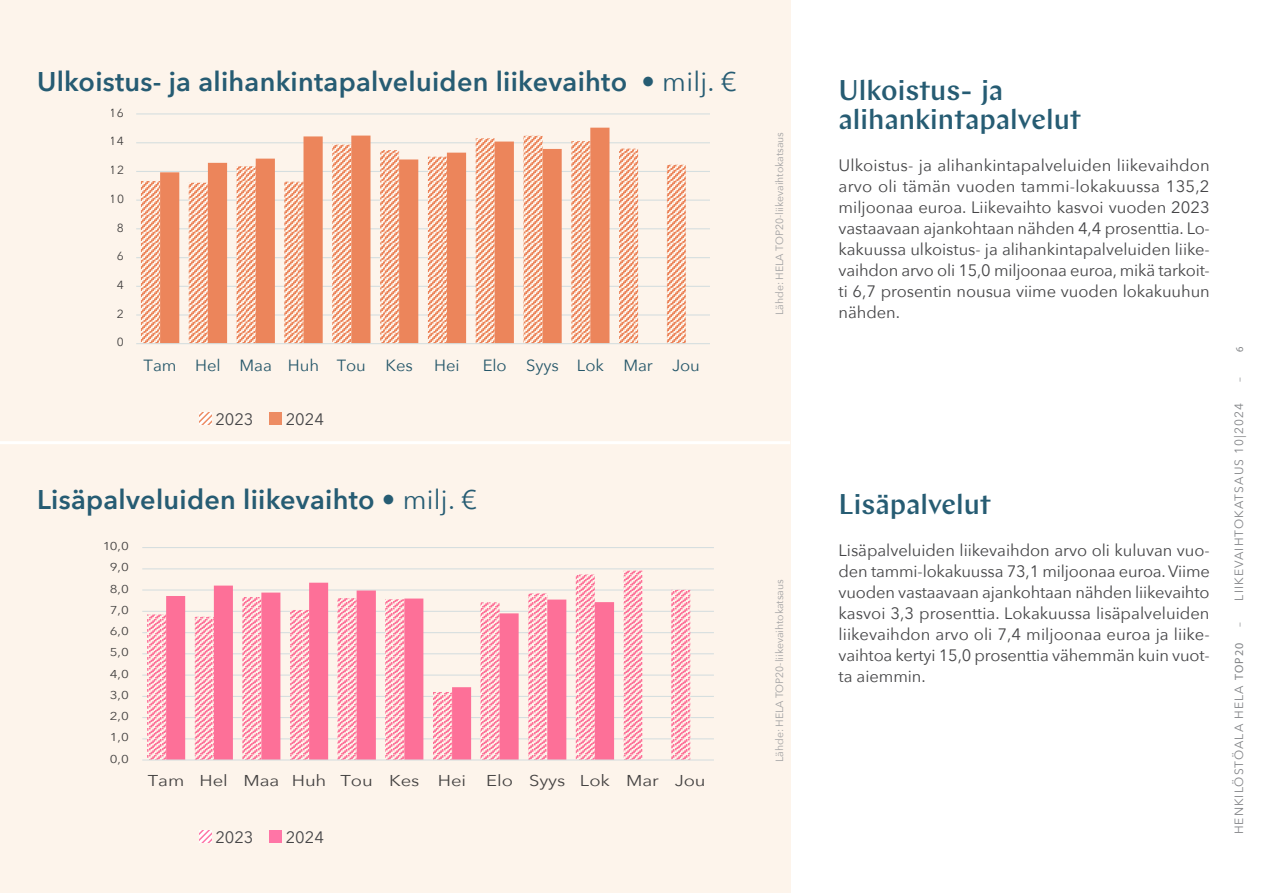
<style>
.page{position:relative;width:1263px;height:893px;background:#fff}
.page>*{position:absolute;margin:0;border:0;box-sizing:border-box;transform-origin:0 0}
.Talouskatsaus___väliotsikko{font:500 28.5px "Chap";color:#265c73}
.t1{font:600 27px "Avenir Next";letter-spacing:.01em;color:#265c73}
.Ajankohtaista___leipis{font:16.5px/21px "Avenir Next";letter-spacing:-.005em;color:#454547;text-align:justify}
.t2{font:16.2px "Avenir Next";color:#265b74}
.t3{font:15.75px "Avenir Next";color:#454547;scale:1.18 1}
.t4{font:12px "Avenir Next";letter-spacing:.09em;color:#828487}
.t5{font:11.85px "Avenir Next";color:#454547}
.t6{font:11.4px "Avenir Next";color:#454547;scale:1.18 1}
.Lähde{font:10.5px "Avenir Next";letter-spacing:-.005em;color:#a2a2a3}
.s1{font-weight:400}
.s2{font-family:"Myriad Pro";font-size:10.5px}
.s3{font-family:"Myriad Pro"}
</style>
<div class="page">
<div style="left:0;top:0;width:790px;height:893px;background:#fdf4eb"></div>
<hr style="left:0;top:441px;width:790px;height:3px;background:#fff">
<hr style="left:142px;top:738px;width:572px;height:1px;background:#d7e9f2">
<hr style="left:142px;top:717px;width:572px;height:1px;background:#d7e9f2">
<hr style="left:142px;top:696px;width:572px;height:1px;background:#d7e9f2">
<hr style="left:142px;top:674px;width:572px;height:2px;background:#d7e9f2">
<hr style="left:142px;top:653px;width:572px;height:1px;background:#d7e9f2">
<hr style="left:142px;top:632px;width:572px;height:1px;background:#d7e9f2">
<hr style="left:142px;top:611px;width:572px;height:1px;background:#d7e9f2">
<hr style="left:142px;top:589px;width:572px;height:2px;background:#d7e9f2">
<hr style="left:142px;top:568px;width:572px;height:1px;background:#d7e9f2">
<hr style="left:142px;top:547px;width:572px;height:1px;background:#d7e9f2">
<svg style="left:147px;top:571px;width:543px;height:188px"></svg>
<svg style="left:166px;top:583px;width:448px;height:176px"></svg>
<hr style="left:142px;top:759px;width:572px;height:2px;background:#d7e9f2">
<svg style="left:199px;top:831px;width:12px;height:12px"></svg>
<div style="left:270px;top:831px;width:12px;height:12px;background:#ff75a6"></div>
<hr style="left:136px;top:314px;width:574px;height:2px;background:#d7e9f2">
<hr style="left:136px;top:286px;width:574px;height:1px;background:#d7e9f2">
<hr style="left:136px;top:257px;width:574px;height:1px;background:#d7e9f2">
<hr style="left:136px;top:228px;width:574px;height:1px;background:#d7e9f2">
<hr style="left:136px;top:200px;width:574px;height:1px;background:#d7e9f2">
<hr style="left:136px;top:171px;width:574px;height:1px;background:#d7e9f2">
<hr style="left:136px;top:142px;width:574px;height:1px;background:#d7e9f2">
<hr style="left:136px;top:113px;width:574px;height:1px;background:#d7e9f2">
<svg style="left:141px;top:136px;width:545px;height:207px"></svg>
<svg style="left:160px;top:128px;width:449px;height:215px"></svg>
<hr style="left:136px;top:343px;width:574px;height:1px;background:#d7e9f2">
<svg style="left:199px;top:413px;width:12px;height:12px"></svg>
<div style="left:270px;top:413px;width:12px;height:12px;background:#ed8c63"></div>
<p class="t1" style="left:37px;top:58px;width:701px">Ulkoistus- ja alihankintapalveluiden liikevaihto <span class="s1">• milj. €</span></p>
<p class="t5" style="left:110px;top:103px;width:16px">16</p>
<p class="t5" style="left:110px;top:131px;width:16px">14</p>
<p class="t5" style="left:110px;top:160px;width:16px">12</p>
<p class="t5" style="left:110px;top:189px;width:16px">10</p>
<p class="t5" style="left:117px;top:217px;width:9px">8</p>
<p class="t5" style="left:117px;top:246px;width:9px">6</p>
<p class="t5" style="left:117px;top:275px;width:9px">4</p>
<p class="t5" style="left:117px;top:304px;width:9px">2</p>
<p class="t5" style="left:117px;top:332px;width:9px">0</p>
<p class="t2" style="left:144px;top:351px;width:271px">Tam Hel Maa Huh Tou Kes</p>
<p class="t2" style="left:434px;top:351px;width:27px">Hei</p>
<p class="t2" style="left:483px;top:351px;width:219px">Elo Syys Lok Mar Jou</p>
<p class="Ajankohtaista___leipis" style="left:215px;top:408px;width:40px">2023</p>
<p class="Ajankohtaista___leipis" style="left:286px;top:408px;width:40px">2024</p>
<p class="t1" style="left:37px;top:476px;width:441px">Lisäpalveluiden liikevaihto • <span class="s1">milj. €</span></p>
<p class="t6" style="left:102px;top:537px;width:24px">10,0</p>
<p class="t6" style="left:110px;top:558px;width:18px">9,0</p>
<p class="t6" style="left:110px;top:579px;width:18px">8,0</p>
<p class="t6" style="left:110px;top:600px;width:18px">7,0</p>
<p class="t6" style="left:110px;top:622px;width:18px">6,0</p>
<p class="t6" style="left:110px;top:643px;width:18px">5,0</p>
<p class="t6" style="left:110px;top:664px;width:18px">4,0</p>
<p class="t6" style="left:110px;top:685px;width:18px">3,0</p>
<p class="t6" style="left:110px;top:707px;width:18px">2,0</p>
<p class="t6" style="left:110px;top:728px;width:18px">1,0</p>
<p class="t6" style="left:110px;top:749px;width:18px">0,0</p>
<p class="t3" style="left:148px;top:767px;width:271px">Tam Hel Maa Huh Tou Kes Hei</p>
<p class="t3" style="left:486px;top:767px;width:187px">Elo Syys Lok Mar Jou</p>
<p class="Ajankohtaista___leipis" style="left:215px;top:826px;width:40px">2023</p>
<p class="Ajankohtaista___leipis" style="left:286px;top:826px;width:40px">2024</p>
<p class="Lähde" style="left:771px;top:315px;width:184px;rotate:-90deg">Lähde: HELA TOP20-liikevaihtokatsaus</p>
<p class="Lähde" style="left:771px;top:762px;width:184px;rotate:-90deg">Lähde: HELA TOP20-liikevaihtokatsaus</p>
<p class="Talouskatsaus___väliotsikko" style="left:838px;top:72px;width:166px">Ulkoistus- ja</p>
<p class="Talouskatsaus___väliotsikko" style="left:838px;top:101px;width:244px">alihankintapalvelut</p>
<p class="Ajankohtaista___leipis" style="left:838px;top:154px;width:373px">Ulkoistus- ja alihankintapalveluiden liikevaihdon arvo oli tämän vuoden tammi-lokakuussa 135,2 miljoonaa euroa. Liikevaihto kasvoi vuoden 2023 vastaavaan ajankohtaan nähden 4,4 prosenttia. Lo&shy;kakuussa ulkoistus- ja alihankintapalveluiden liike&shy;vaihdon arvo oli 15,0 miljoonaa euroa, mikä tarkoit&shy;ti 6,7 prosentin nousua viime vuoden lokakuuhun nähden.</p>
<p class="Talouskatsaus___väliotsikko" style="left:838px;top:486px;width:154px">Lisäpalvelut</p>
<p class="Ajankohtaista___leipis" style="left:838px;top:539px;width:373px">Lisäpalveluiden liikevaihdon arvo oli kuluvan vuo&shy;den tammi-lokakuussa 73,1 miljoonaa euroa. Viime vuoden vastaavaan ajankohtaan nähden liikevaihto kasvoi 3,3 prosenttia. Lokakuussa lisäpalveluiden liikevaihdon arvo oli 7,4 miljoonaa euroa ja liike&shy;vaihtoa kertyi 15,0 prosenttia vähemmän kuin vuot&shy;ta aiemmin.</p>
<p class="t4" style="left:1229px;top:381px;width:36px;rotate:-90deg">– <span class="s2">6</span></p>
<p class="t4" style="left:1229px;top:627px;width:225px;rotate:-90deg">– LIIKEVAIHTOKATSAUS 10|2024</p>
<p class="t4" style="left:1229px;top:834px;width:193px;rotate:-90deg">HENKILÖSTÖALA HELA <span class="s3">TOP20</span></p>
</div>
